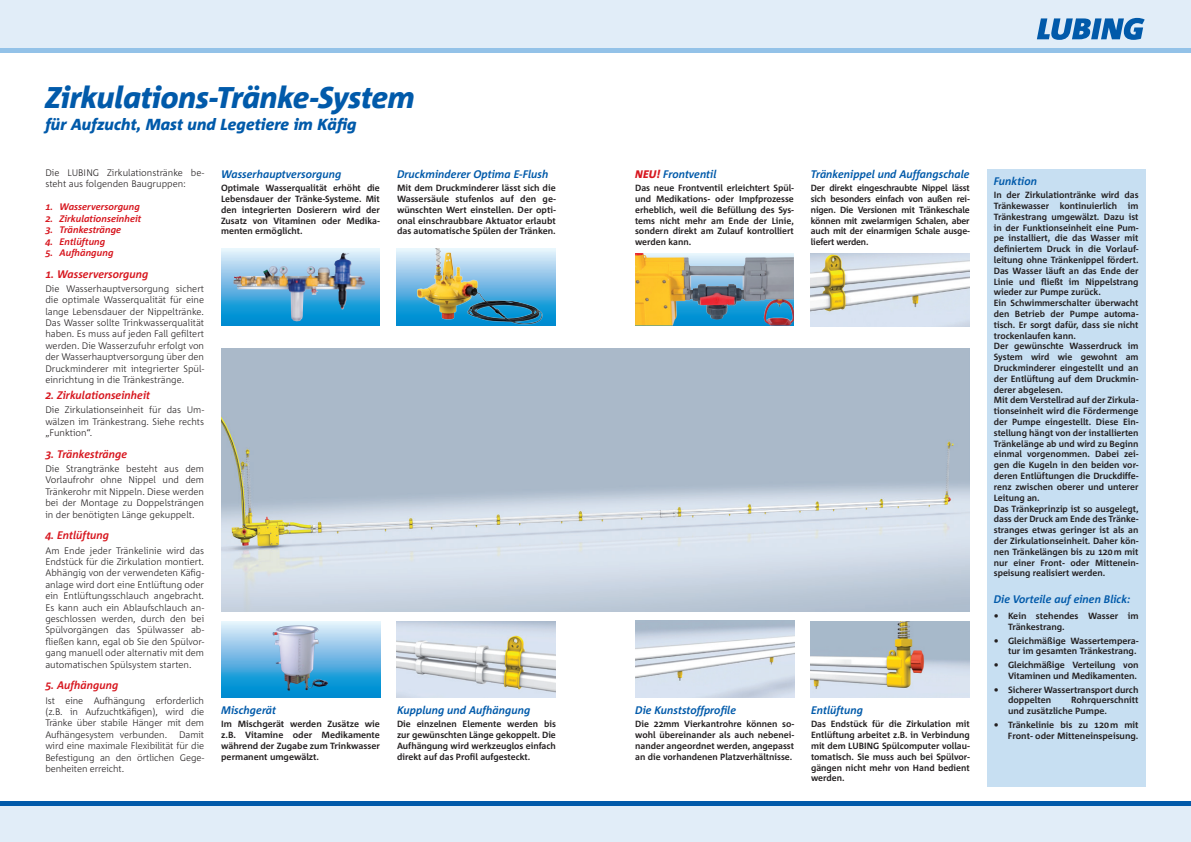
<style>
.page{position:relative;width:1191px;height:842px;background:#fff}
.page>*{position:absolute;margin:0;border:0;box-sizing:border-box;transform-origin:0 0}
.t1{font:italic 800 30px "Agro Sans";letter-spacing:-.01em;color:#015aaa}
.t2{font:italic 800 16px "Agro Sans";color:#015aaa}
.t3{font:italic 700 11px "Agro Sans";color:#015aaa}
.t4{font:italic 700 11px "Agro Sans";color:#d7171f}
.t5{font:300 9.5px/11.4px "Agro Sans";color:#231f20;text-align:justify}
.t6{font:italic 700 9.5px "Agro Sans";color:#d7171f}
.t7{font:700 9px/10.8px "Agro Sans";color:#231f20;text-align:justify}
.s1{font-weight:800;color:#d7171f}
</style>
<div class="page">
<div style="left:0;top:0;width:1191px;height:48px;background:#e1edf8"></div>
<svg style="left:1037px;top:18px;width:107px;height:22px"></svg>
<hr style="left:0;top:48px;width:1191px;height:4px;background:#93c2e8">
<div style="left:0;top:805px;width:1191px;height:37px;background:#e1edf8"></div>
<hr style="left:0;top:801px;width:1191px;height:4px;background:#015aaa">
<svg style="left:221px;top:621px;width:159px;height:77px;background:#66b7e3"></svg>
<img style="left:272px;top:626px;width:56px;height:64px">
<img style="left:397px;top:621px;width:159px;height:77px">
<img style="left:811px;top:621px;width:158px;height:77px">
<img style="left:635px;top:621px;width:159px;height:76px">
<img style="left:221px;top:348px;width:748px;height:263px">
<img style="left:811px;top:253px;width:158px;height:73px">
<img style="left:635px;top:253px;width:159px;height:73px">
<svg style="left:397px;top:249px;width:159px;height:76px;background:#68b8e4"></svg>
<img style="left:417px;top:249px;width:127px;height:76px">
<img style="left:221px;top:249px;width:159px;height:76px">
<img style="left:275px;top:253px;width:68px;height:23px">
<div style="left:986px;top:169px;width:159px;height:618px;background:#c7dff2"></div>
<h1 class="t1" style="left:45px;top:81px;width:371px">Zirkulations-Tränke-System</h1>
<h2 class="t2" style="left:45px;top:115px;width:313px">für Aufzucht, Mast und Legetiere im Käfig</h2>
<p class="t5" style="left:45px;top:167px;width:160px">Die LUBING Zirkulationstränke be&shy;steht aus folgenden Baugruppen:</p>
<p class="t6" style="left:45px;top:202px;width:96px">1. Wasserversorgung</p>
<p class="t6" style="left:45px;top:213px;width:97px">2. Zirkulationseinheit</p>
<p class="t6" style="left:45px;top:225px;width:77px">3. Tränkestränge</p>
<p class="t6" style="left:45px;top:236px;width:62px">4. Entlüftung</p>
<p class="t6" style="left:45px;top:247px;width:70px">5. Aufhängung</p>
<p class="t4" style="left:45px;top:268px;width:105px">1. Wasserversorgung</p>
<p class="t5" style="left:45px;top:283px;width:160px">Die Wasserhauptversorgung sichert die optimale Wasserqualität für eine lange Lebensdauer der Nippeltränke.<br>Das Wasser sollte Trinkwasserqualität haben. Es muss auf jeden Fall gefiltert werden. Die Wasserzufuhr erfolgt von der Wasserhauptversorgung über den Druckminderer mit integrierter Spül&shy;einrichtung in die Tränkestränge.</p>
<p class="t4" style="left:45px;top:389px;width:106px">2. Zirkulationseinheit</p>
<p class="t5" style="left:45px;top:404px;width:160px">Die Zirkulationseinheit für das Um&shy;wälzen im Tränkestrang. Siehe rechts „Funktion“.</p>
<p class="t4" style="left:45px;top:448px;width:83px">3. Tränkestränge</p>
<p class="t5" style="left:45px;top:463px;width:160px">Die Strangtränke besteht aus dem Vorlaufrohr ohne Nippel und dem Tränkerohr mit Nippeln. Diese werden bei der Montage zu Doppelsträngen in der benötigten Länge gekuppelt.</p>
<p class="t4" style="left:45px;top:529px;width:65px">4. Entlüftung</p>
<p class="t5" style="left:45px;top:545px;width:160px">Am Ende jeder Tränkelinie wird das Endstück für die Zirkulation montiert.<br>Abhängig von der verwendeten Käfig&shy;anlage wird dort eine Entlüftung oder ein Entlüftungsschlauch angebracht.<br>Es kann auch ein Ablaufschlauch an&shy;geschlossen werden, durch den bei Spülvorgängen das Spülwasser ab&shy;fließen kann, egal ob Sie den Spülvor&shy;gang manuell oder alternativ mit dem automatischen Spülsystem starten.</p>
<p class="t4" style="left:45px;top:679px;width:75px">5. Aufhängung</p>
<p class="t5" style="left:45px;top:695px;width:160px">Ist eine Aufhängung erforderlich (z.B. in Aufzuchtkäfigen), wird die Tränke über stabile Hänger mit dem Aufhängesystem verbunden.</p>
<p class="t5" style="left:45px;top:729px;width:160px;text-indent:134px">Damit wird eine maximale Flexibilität für die Befestigung an den örtlichen Gege&shy;benheiten erreicht.</p>
<p class="t3" style="left:221px;top:168px;width:122px">Wasserhauptversorgung</p>
<p class="t7" style="left:221px;top:183px;width:160px">Optimale Wasserqualität erhöht die Lebensdauer der Tränke-Systeme. Mit den integrierten Dosierern wird der Zusatz von Vitaminen oder Medika&shy;menten ermöglicht.</p>
<p class="t3" style="left:221px;top:704px;width:56px">Mischgerät</p>
<p class="t7" style="left:221px;top:719px;width:160px">Im Mischgerät werden Zusätze wie z.B. Vitamine oder Medikamente während der Zugabe zum Trinkwasser permanent umgewälzt.</p>
<p class="t3" style="left:397px;top:168px;width:153px">Druckminderer Optima E-Flush</p>
<p class="t7" style="left:397px;top:183px;width:160px">Mit dem Druckminderer lässt sich die Wassersäule stufenlos auf den ge&shy;wünschten Wert einstellen. Der opti&shy;onal einschraubbare Aktuator erlaubt das automatische Spülen der Tränken.</p>
<p class="t3" style="left:397px;top:704px;width:135px">Kupplung und Aufhängung</p>
<p class="t7" style="left:397px;top:719px;width:160px">Die einzelnen Elemente werden bis zur gewünschten Länge gekoppelt. Die Aufhängung wird werkzeuglos einfach direkt auf das Profil aufgesteckt.</p>
<p class="t3" style="left:635px;top:168px;width:83px"><span class="s1">NEU!</span> Frontventil</p>
<p class="t7" style="left:635px;top:183px;width:160px">Das neue Frontventil erleichtert Spül&shy;und Medikations- oder Impfprozesse erheblich, weil die Befüllung des Sys&shy;tems nicht mehr am Ende der Linie, sondern direkt am Zulauf kontrolliert werden kann.</p>
<p class="t3" style="left:811px;top:168px;width:160px">Tränkenippel und Auffangschale</p>
<p class="t7" style="left:811px;top:183px;width:160px">Der direkt eingeschraubte Nippel lässt sich besonders einfach von außen rei&shy;nigen. Die Versionen mit Tränkeschale können mit zweiarmigen Schalen, aber auch mit der einarmigen Schale ausge&shy;liefert werden.</p>
<p class="t3" style="left:635px;top:704px;width:102px">Die Kunststoffprofile</p>
<p class="t7" style="left:635px;top:719px;width:160px">Die 22mm Vierkantrohre können so&shy;wohl übereinander als auch nebenei&shy;nander angeordnet werden, angepasst an die vorhandenen Platzverhältnisse.</p>
<p class="t3" style="left:811px;top:704px;width:54px">Entlüftung</p>
<p class="t7" style="left:811px;top:719px;width:160px">Das Endstück für die Zirkulation mit Entlüftung arbeitet z.B. in Verbindung mit dem LUBING Spülcomputer vollau&shy;tomatisch. Sie muss auch bei Spülvor&shy;gängen nicht mehr von Hand bedient werden.</p>
<p class="t3" style="left:993px;top:175px;width:45px">Funktion</p>
<p class="t7" style="left:993px;top:190px;width:146px;text-align:left">In der Zirkulationtränke wird das<br>Tränkewasser kontinuierlich im<br>Tränkestrang umgewälzt. Dazu ist in der Funktionseinheit eine Pum&shy;pe installiert, die das Wasser mit definiertem Druck in die Vorlauf&shy;leitung ohne Tränkenippel fördert.<br>Das Wasser läuft an das Ende der<br>Linie und fließt im Nippelstrang wieder zur Pumpe zurück.<br>Ein Schwimmerschalter überwacht den Betrieb der Pumpe automa&shy;tisch. Er sorgt dafür, dass sie nicht trockenlaufen kann.<br>Der gewünschte Wasserdruck im<br>System wird wie gewohnt am<br>Druckminderer eingestellt und an der Entlüftung auf dem Druckmin&shy;derer abgelesen.<br>Mit dem Verstellrad auf der Zirkula&shy;tionseinheit wird die Fördermenge der Pumpe eingestellt. Diese Ein&shy;stellung hängt von der installierten<br>Tränkelänge ab und wird zu Beginn einmal vorgenommen. Dabei zei&shy;gen die Kugeln in den beiden vor&shy;deren Entlüftungen die Druckdiffe&shy;renz zwischen oberer und unterer<br>Leitung an.<br>Das Tränkeprinzip ist so ausgelegt, dass der Druck am Ende des Tränke&shy;stranges etwas geringer ist als an der Zirkulationseinheit. Daher kön&shy;nen Tränkelängen bis zu 120m mit nur einer Front- oder Mittenein&shy;speisung realisiert werden.</p>
<p class="t3" style="left:993px;top:593px;width:138px">Die Vorteile auf einen Blick:</p>
<p class="t7" style="left:1008px;top:611px;width:132px;text-indent:-14px">• Kein stehendes Wasser im<br>Tränkestrang.</p>
<p class="t7" style="left:993px;top:635px;width:146px;text-align:right">• Gleichmäßige Wassertempera&shy;tur im gesamten Tränkestrang.</p>
<p class="t7" style="left:993px;top:660px;width:146px;text-align:right">• Gleichmäßige Verteilung von<br>Vitaminen und Medikamenten.</p>
<p class="t7" style="left:1008px;top:684px;width:132px;text-indent:-14px">• Sicherer Wassertransport durch doppelten</p>
<p class="t7" style="left:1008px;top:695px;width:132px;text-indent:63px">Rohrquerschnitt und zusätzliche Pumpe.</p>
<p class="t7" style="left:993px;top:719px;width:146px;text-align:right">• Tränkelinie bis zu 120m mit<br>Front- oder Mitteneinspeisung.</p>
</div>
